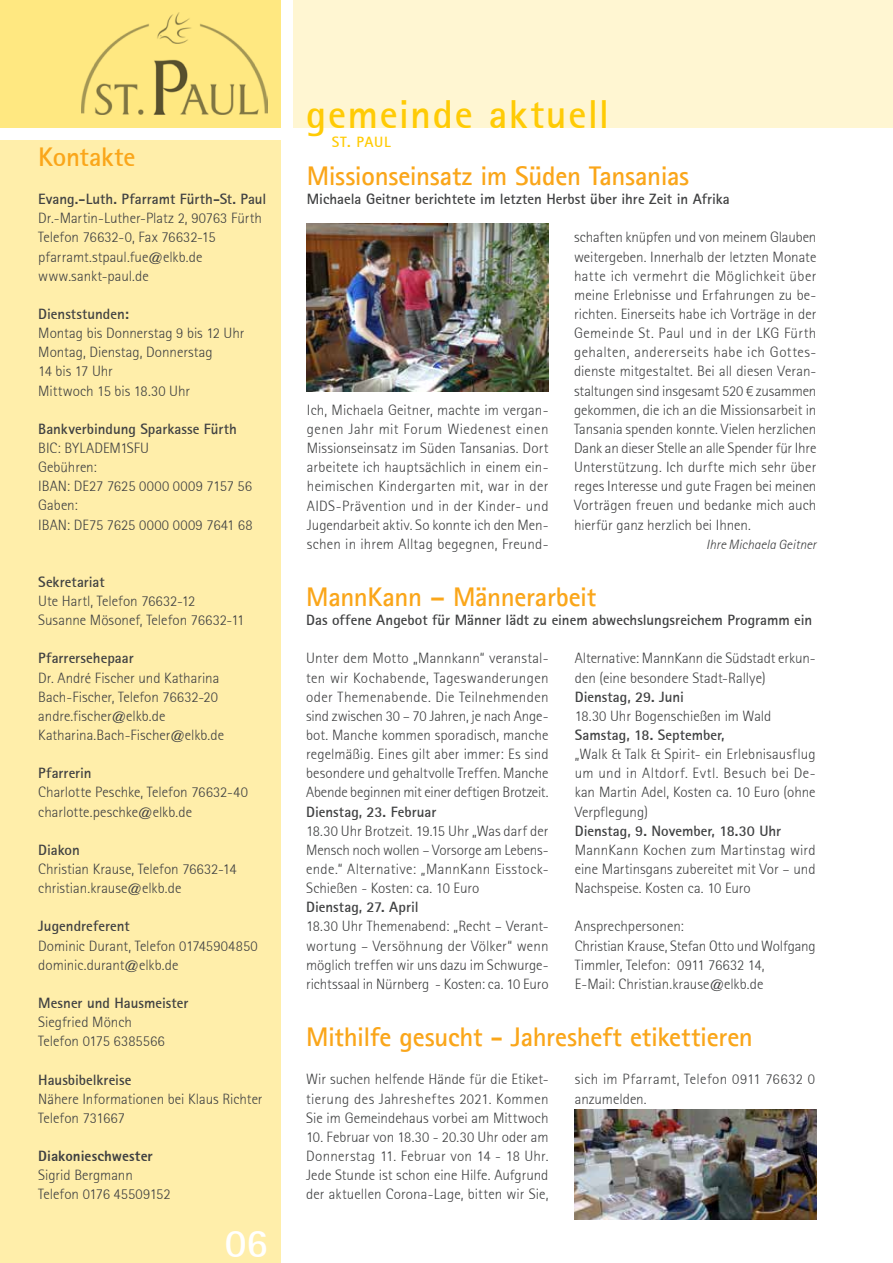
<style>
.page{position:relative;width:893px;height:1263px;background:#fff}
.page>*{position:absolute;margin:0;border:0;box-sizing:border-box;transform-origin:0 0}
.t1{font:40.5px "Rotis Sans Serif Bold 65";letter-spacing:.035em;color:#ffcb05}
.t2{font:40.5px "Rotis Sans Serif Bold 65";color:#fff}
.t3{font:700 27px "Agfa Rotis Sans Serif";letter-spacing:-.015em;color:#faa61a}
.t4{font:27px "Rotis Sans Serif Bold 65";letter-spacing:-.01em;color:#faa61a}
.t5{font:15px/19.2px "Rotis Sans Serif Light 45";color:#404142}
.t6{font:15px "Rotis Sans Serif Bold 65";color:#404142}
.t7{font:15px "Rotis Sans Serif Extra Bold 75";color:#404142}
.t8{font:15px "Rotis Sans Serif Bold 65";letter-spacing:.045em;color:#ffcb05}
.t9{font:13.5px "Rotis Sans Serif Light Italic 46";color:#404142}
</style>
<div class="page">
<div style="left:293px;top:0;width:600px;height:128px;background:#fff6d2"></div>
<div style="left:0;top:0;width:281px;height:128px;background:#ffe881"></div>
<div style="left:0;top:140px;width:281px;height:1123px;background:#fea"></div>
<img style="left:81px;top:13px;width:187px;height:102px">
<img style="left:306px;top:224px;width:243px;height:167px">
<img style="left:575px;top:1109px;width:241px;height:110px">
<h2 class="t4" style="left:38px;top:140px;width:99px">Kontakte</h2>
<p class="t6" style="left:38px;top:190px;width:230px">Evang.-Luth. Pfarramt Fürth-St. Paul</p>
<p class="t5" style="left:38px;top:209px;width:225px">Dr.-Martin-Luther-Platz 2, 90763 Fürth<br>Telefon 76632-0, Fax 76632-15 pfarramt.stpaul.fue@elkb.de www.sankt-paul.de</p>
<p class="t6" style="left:38px;top:304px;width:92px">Dienststunden:</p>
<p class="t5" style="left:38px;top:323px;width:208px">Montag bis Donnerstag 9 bis 12 Uhr<br>Montag, Dienstag, Donnerstag<br>14 bis 17 Uhr<br>Mittwoch 15 bis 18.30 Uhr</p>
<p class="t6" style="left:38px;top:419px;width:200px">Bankverbindung Sparkasse Fürth</p>
<p class="t5" style="left:38px;top:438px;width:216px">BIC: BYLADEM1SFU<br>Gebühren:<br>IBAN: DE27 7625 0000 0009 7157 56<br>Gaben:<br>IBAN: DE75 7625 0000 0009 7641 68</p>
<p class="t6" style="left:38px;top:572px;width:68px">Sekretariat</p>
<p class="t5" style="left:38px;top:591px;width:208px">Ute Hartl, Telefon 76632-12<br>Susanne Mösonef, Telefon 76632-11</p>
<p class="t6" style="left:38px;top:649px;width:97px">Pfarrersehepaar</p>
<p class="t5" style="left:38px;top:668px;width:187px">Dr. André Fischer und Katharina<br>Bach-Fischer, Telefon 76632-20 andre.fischer@elkb.de<br>Katharina.Bach-Fischer@elkb.de</p>
<p class="t6" style="left:38px;top:764px;width:55px">Pfarrerin</p>
<p class="t5" style="left:38px;top:783px;width:211px">Charlotte Peschke, Telefon 76632-40 charlotte.peschke@elkb.de</p>
<p class="t6" style="left:38px;top:840px;width:43px">Diakon</p>
<p class="t5" style="left:38px;top:859px;width:200px">Christian Krause, Telefon 76632-14 christian.krause@elkb.de</p>
<p class="t6" style="left:38px;top:917px;width:93px">Jugendreferent</p>
<p class="t5" style="left:38px;top:936px;width:221px">Dominic Durant, Telefon 01745904850 dominic.durant@elkb.de</p>
<p class="t6" style="left:38px;top:993px;width:152px">Mesner und Hausmeister</p>
<p class="t5" style="left:38px;top:1012px;width:128px">Siegfried Mönch<br>Telefon 0175 6385566</p>
<p class="t6" style="left:38px;top:1070px;width:95px">Hausbibelkreise</p>
<p class="t5" style="left:38px;top:1089px;width:226px">Nähere Informationen bei Klaus Richter<br>Telefon 731667</p>
<p class="t7" style="left:38px;top:1146px;width:116px">Diakonieschwester</p>
<p class="t5" style="left:38px;top:1165px;width:134px">Sigrid Bergmann<br>Telefon 0176 45509152</p>
<h1 class="t2" style="left:225px;top:1217px;width:45px">06</h1>
<h1 class="t1" style="left:306px;top:88px;width:305px">gemeinde aktuell</h1>
<p class="t8" style="left:332px;top:132px;width:61px">St. paul</p>
<h2 class="t3" style="left:307px;top:159px;width:384px">Missionseinsatz im Süden Tansanias</h2>
<p class="t6" style="left:307px;top:190px;width:424px">Michaela Geitner berichtete im letzten Herbst über ihre Zeit in Afrika</p>
<p class="t5" style="left:574px;top:228px;width:244px;text-align:justify">schaften knüpfen und von meinem Glauben weitergeben. Innerhalb der letzten Monate hatte ich vermehrt die Möglichkeit über meine Erlebnisse und Erfahrungen zu be&shy;richten. Einerseits habe ich Vorträge in der Gemeinde St. Paul und in der LKG Fürth gehalten, andererseits habe ich Gottes&shy;dienste mitgestaltet. Bei all diesen Veran&shy;staltungen sind insgesamt 520 € zusammen gekommen, die ich an die Missionsarbeit in Tansania spenden konnte. Vielen herzlichen Dank an dieser Stelle an alle Spender für Ihre Unterstützung. Ich durfte mich sehr über reges Interesse und gute Fragen bei meinen Vorträgen freuen und bedanke mich auch hierfür ganz herzlich bei Ihnen.</p>
<p class="t9" style="left:706px;top:536px;width:112px">Ihre Michaela Geitner</p>
<p class="t5" style="left:307px;top:400px;width:243px;text-align:justify">Ich, Michaela Geitner, machte im vergan&shy;genen Jahr mit Forum Wiedenest einen Missionseinsatz im Süden Tansanias. Dort arbeitete ich hauptsächlich in einem ein&shy;heimischen Kindergarten mit, war in der AIDS-Prävention und in der Kinder- und Jugendarbeit aktiv. So konnte ich den Men&shy;schen in ihrem Alltag begegnen, Freund-</p>
<h2 class="t3" style="left:306px;top:580px;width:292px">MannKann – Männerarbeit</h2>
<p class="t6" style="left:306px;top:610px;width:508px">Das offene Angebot für Männer lädt zu einem abwechslungsreichem Programm ein</p>
<p class="t5" style="left:575px;top:649px;width:242px">Alternative: MannKann die Südstadt erkun&shy;den (eine besondere Stadt-Rallye)</p>
<p class="t6" style="left:575px;top:687px;width:111px">Dienstag, 29. Juni</p>
<p class="t5" style="left:575px;top:706px;width:198px">18.30 Uhr Bogenschießen im Wald</p>
<p class="t6" style="left:575px;top:725px;width:151px">Samstag, 18. September,</p>
<p class="t5" style="left:575px;top:744px;width:242px;text-align:justify">„Walk &amp; Talk &amp; Spirit- ein Erlebnisausflug um und in Altdorf. Evtl. Besuch bei De&shy;kan Martin Adel, Kosten ca. 10 Euro (ohne Verpflegung)</p>
<p class="t6" style="left:575px;top:821px;width:208px">Dienstag, 9. November, 18.30 Uhr</p>
<p class="t5" style="left:575px;top:840px;width:242px;text-align:justify">MannKann Kochen zum Martinstag wird eine Martinsgans zubereitet mit Vor – und Nachspeise. Kosten ca. 10 Euro</p>
<p class="t5" style="left:575px;top:917px;width:242px">Ansprechpersonen:<br>Christian Krause, Stefan Otto und Wolfgang Timmler, Telefon: 0911 76632 14,<br>E-Mail: Christian.krause@elkb.de</p>
<p class="t5" style="left:306px;top:649px;width:244px;text-align:justify">Unter dem Motto „Mannkann“ veranstal&shy;ten wir Kochabende, Tageswanderungen oder Themenabende. Die Teilnehmenden sind zwischen 30 – 70 Jahren, je nach Ange&shy;bot. Manche kommen sporadisch, manche regelmäßig. Eines gilt aber immer: Es sind besondere und gehaltvolle Treffen. Manche Abende beginnen mit einer deftigen Brotzeit.</p>
<p class="t6" style="left:306px;top:802px;width:132px">Dienstag, 23. Februar</p>
<p class="t5" style="left:306px;top:821px;width:244px;text-align:justify">18.30 Uhr Brotzeit. 19.15 Uhr „Was darf der Mensch noch wollen – Vorsorge am Lebens&shy;ende.“ Alternative: „MannKann Eisstock-Schießen - Kosten: ca. 10 Euro</p>
<p class="t6" style="left:306px;top:898px;width:114px">Dienstag, 27. April</p>
<p class="t5" style="left:306px;top:917px;width:244px;text-align:justify">18.30 Uhr Themenabend: „Recht – Verant&shy;wortung – Versöhnung der Völker“ wenn möglich treffen wir uns dazu im Schwurge&shy;richtssaal in Nürnberg - Kosten: ca. 10 Euro</p>
<h2 class="t3" style="left:306px;top:1020px;width:448px">Mithilfe gesucht - Jahresheft etikettieren</h2>
<p class="t5" style="left:575px;top:1070px;width:242px">sich im Pfarramt, Telefon 0911 76632 0 anzumelden.</p>
<p class="t5" style="left:306px;top:1070px;width:244px;text-align:justify">Wir suchen helfende Hände für die Etiket&shy;tierung des Jahresheftes 2021. Kommen Sie im Gemeindehaus vorbei am Mittwoch</p>
<p class="t5" style="left:306px;top:1127px;width:244px;text-align:justify">10. Februar von 18.30 - 20.30 Uhr oder am Donnerstag 11. Februar von 14 - 18 Uhr.<br>Jede Stunde ist schon eine Hilfe. Aufgrund der aktuellen Corona-Lage, bitten wir Sie,</p>
</div>
